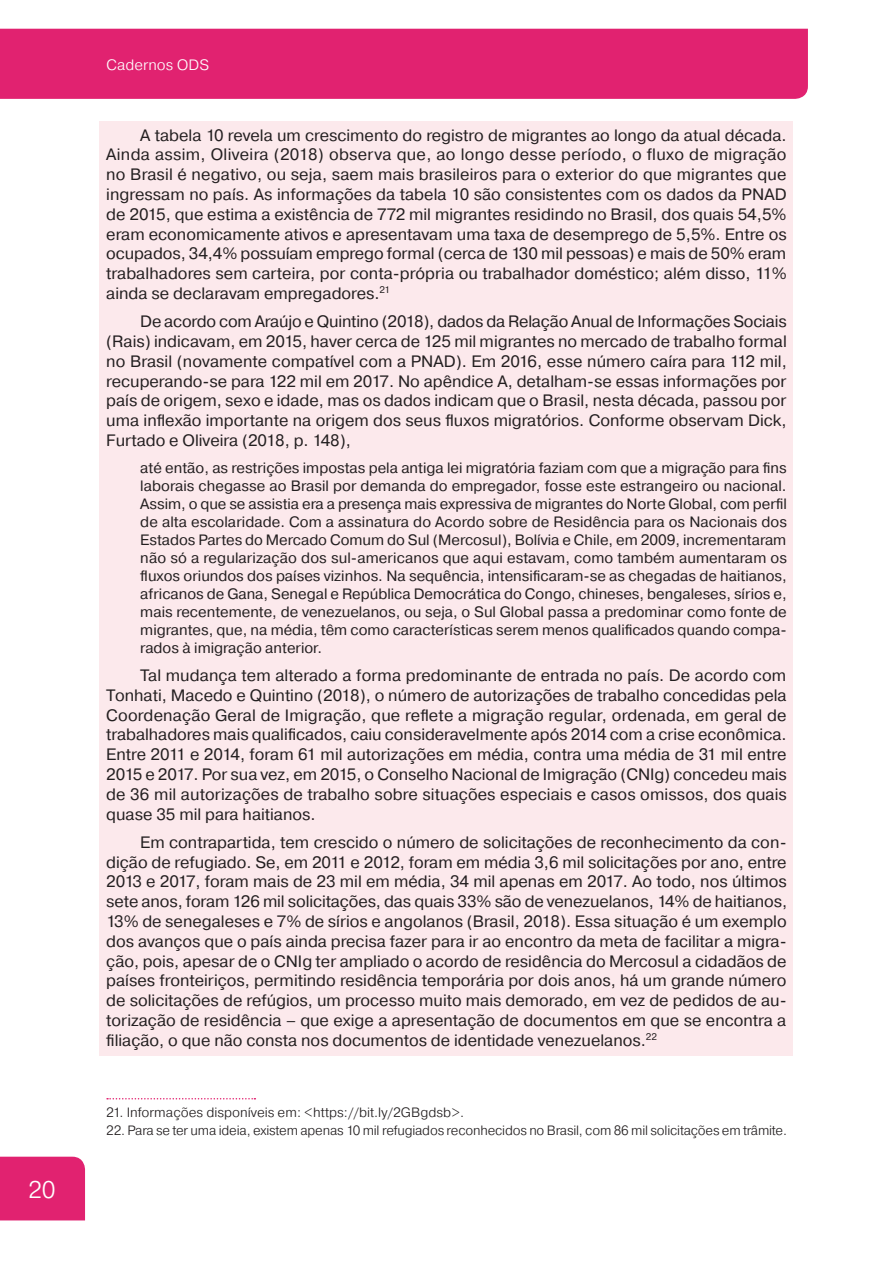
<style>
.page{position:relative;width:893px;height:1263px;background:#fff}
.page>*{position:absolute;margin:0;border:0;box-sizing:border-box;transform-origin:0 0}
.t1{font:300 24px "Pragmatica";color:#fff}
.texto_corrido_-_com{font:16.5px/19.8px "Pragmatica";color:#231f20;text-align:justify}
.texto_blocado{font:15px/18px "Pragmatica";color:#231f20;text-align:justify}
.t2{font:300 15px "Pragmatica";color:#fff}
.notas_texto{font:300 13.5px "Pragmatica";letter-spacing:-.015em;color:#231f20}
</style>
<div class="page">
<div style="left:0;top:29px;width:808px;height:70px;background:#e12270"></div>
<div style="left:0;top:1157px;width:85px;height:63px;background:#e12270"></div>
<div style="left:100px;top:121px;width:693px;height:188px;background:#fce9ec"></div>
<div style="left:100px;top:308px;width:693px;height:148px;background:#fce9ec"></div>
<div style="left:100px;top:454px;width:693px;height:208px;background:#fce9ec"></div>
<div style="left:100px;top:661px;width:693px;height:168px;background:#fce9ec"></div>
<div style="left:100px;top:828px;width:693px;height:228px;background:#fce9ec"></div>
<svg style="left:107px;top:1098px;width:148px;height:1px"></svg>
<h1 class="t1" style="left:28px;top:1174px;width:29px">20</h1>
<p class="t2" style="left:106px;top:55px;width:104px">Cadernos ODS</p>
<p class="texto_corrido_-_com" style="left:106px;top:125px;width:682px;text-indent:34px">A tabela 10 revela um crescimento do registro de migrantes ao longo da atual década.<br>Ainda assim, Oliveira (2018) observa que, ao longo desse período, o fluxo de migração no Brasil é negativo, ou seja, saem mais brasileiros para o exterior do que migrantes que ingressam no país. As informações da tabela 10 são consistentes com os dados da PNAD de 2015, que estima a existência de 772 mil migrantes residindo no Brasil, dos quais 54,5% eram economicamente ativos e apresentavam uma taxa de desemprego de 5,5%. Entre os ocupados, 34,4% possuíam emprego formal (cerca de 130 mil pessoas) e mais de 50% eram trabalhadores sem carteira, por conta-própria ou trabalhador doméstico; além disso, 11% ainda se declaravam empregadores.<sup>21</sup></p>
<p class="texto_corrido_-_com" style="left:106px;top:312px;width:682px;text-indent:34px">De acordo com Araújo e Quintino (2018), dados da Relação Anual de Informações Sociais (Rais) indicavam, em 2015, haver cerca de 125 mil migrantes no mercado de trabalho formal no Brasil (novamente compatível com a PNAD). Em 2016, esse número caíra para 112 mil, recuperando-se para 122 mil em 2017. No apêndice A, detalham-se essas informações por país de origem, sexo e idade, mas os dados indicam que o Brasil, nesta década, passou por uma inflexão importante na origem dos seus fluxos migratórios. Conforme observam Dick, Furtado e Oliveira (2018, p. 148),</p>
<p class="texto_blocado" style="left:140px;top:459px;width:648px">até então, as restrições impostas pela antiga lei migratória faziam com que a migração para fins laborais chegasse ao Brasil por demanda do empregador, fosse este estrangeiro ou nacional.<br>Assim, o que se assistia era a presença mais expressiva de migrantes do Norte Global, com perfil de alta escolaridade. Com a assinatura do Acordo sobre de Residência para os Nacionais dos Estados Partes do Mercado Comum do Sul (Mercosul), Bolívia e Chile, em 2009, incrementaram não só a regularização dos sul-americanos que aqui estavam, como também aumentaram os fluxos oriundos dos países vizinhos. Na sequência, intensificaram-se as chegadas de haitianos, africanos de Gana, Senegal e República Democrática do Congo, chineses, bengaleses, sírios e, mais recentemente, de venezuelanos, ou seja, o Sul Global passa a predominar como fonte de migrantes, que, na média, têm como características serem menos qualificados quando compa&shy;rados à imigração anterior.</p>
<p class="texto_corrido_-_com" style="left:106px;top:666px;width:682px;text-indent:34px">Tal mudança tem alterado a forma predominante de entrada no país. De acordo com Tonhati, Macedo e Quintino (2018), o número de autorizações de trabalho concedidas pela Coordenação Geral de Imigração, que reflete a migração regular, ordenada, em geral de trabalhadores mais qualificados, caiu consideravelmente após 2014 com a crise econômica.<br>Entre 2011 e 2014, foram 61 mil autorizações em média, contra uma média de 31 mil entre 2015 e 2017. Por sua vez, em 2015, o Conselho Nacional de Imigração (CNIg) concedeu mais de 36 mil autorizações de trabalho sobre situações especiais e casos omissos, dos quais quase 35 mil para haitianos.</p>
<p class="texto_corrido_-_com" style="left:106px;top:833px;width:682px;text-indent:34px">Em contrapartida, tem crescido o número de solicitações de reconhecimento da con&shy;dição de refugiado. Se, em 2011 e 2012, foram em média 3,6 mil solicitações por ano, entre 2013 e 2017, foram mais de 23 mil em média, 34 mil apenas em 2017. Ao todo, nos últimos sete anos, foram 126 mil solicitações, das quais 33% são de venezuelanos, 14% de haitianos, 13% de senegaleses e 7% de sírios e angolanos (Brasil, 2018). Essa situação é um exemplo dos avanços que o país ainda precisa fazer para ir ao encontro da meta de facilitar a migra&shy;ção, pois, apesar de o CNIg ter ampliado o acordo de residência do Mercosul a cidadãos de países fronteiriços, permitindo residência temporária por dois anos, há um grande número de solicitações de refúgios, um processo muito mais demorado, em vez de pedidos de au&shy;torização de residência – que exige a apresentação de documentos em que se encontra a filiação, o que não consta nos documentos de identidade venezuelanos.<sup>22</sup></p>
<p class="notas_texto" style="left:106px;top:1104px;width:359px">21. Informações disponíveis em: &lt;https://bit.ly/2GBgdsb&gt;.</p>
<p class="notas_texto" style="left:106px;top:1122px;width:682px">22. Para se ter uma ideia, existem apenas 10 mil refugiados reconhecidos no Brasil, com 86 mil solicitações em trâmite.</p>
</div>
